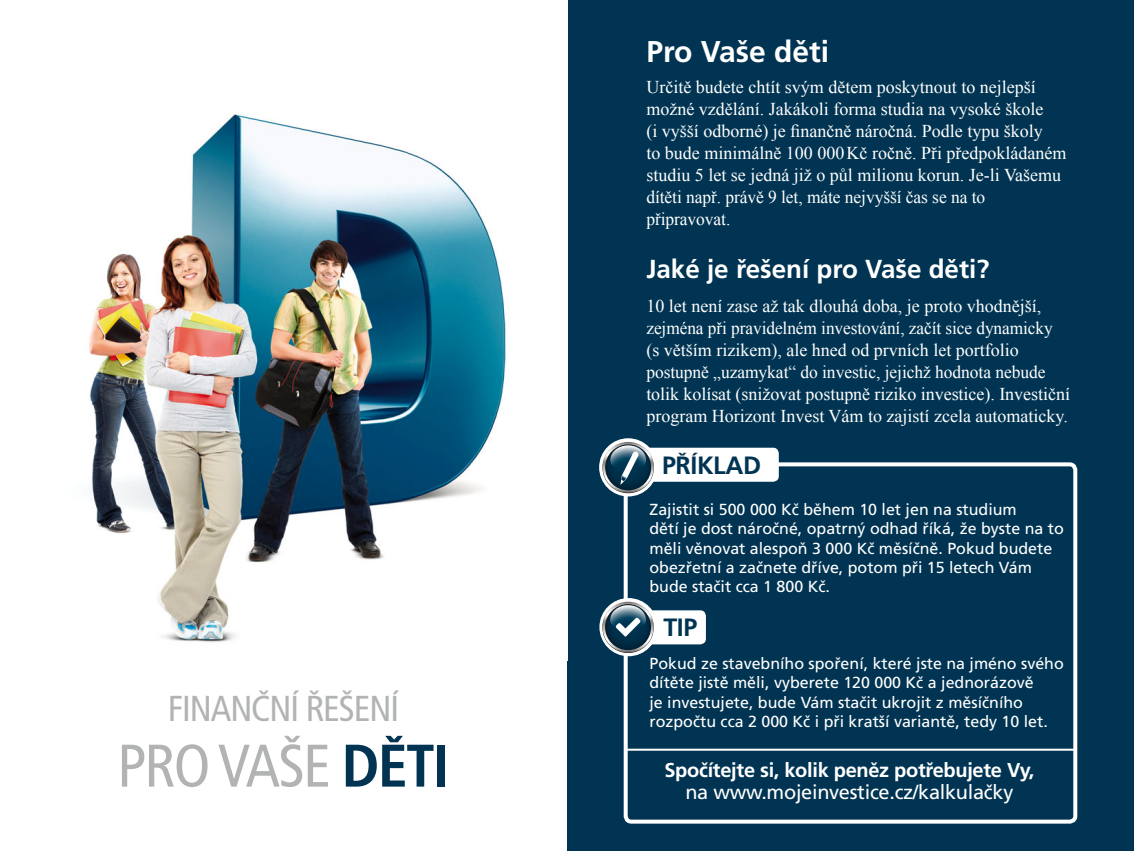
<style>
.page{position:relative;width:1134px;height:851px;background:#fff}
.page>*{position:absolute;margin:0;border:0;box-sizing:border-box;transform-origin:0 0}
.t1{font:condensed 60px "Frutiger CE";letter-spacing:-.03em;color:#b1b3b4}
.t2{font:condensed 36px "Frutiger CE";letter-spacing:-.03em;color:#b1b3b4}
.t3{font:700 30px "Frutiger CE";color:#fff}
.t4{font:700 26px "Frutiger CE";color:#fff}
.t5{font:700 25px "Frutiger CE";letter-spacing:-.015em;color:#003452}
.t6{font:700 20px "Frutiger CE";letter-spacing:-.015em;color:#fff}
.t7{font:20px "Frutiger CE";letter-spacing:-.015em;color:#fff}
.t8{font:18px/22px "Times New Roman";color:#fff}
.t9{font:16px/19.2px "Frutiger CE";color:#fff}
.s1{font-weight:700;color:#003452}
</style>
<div class="page">
<div style="left:567px;top:0;width:567px;height:850px;background:#003452"></div>
<div style="left:624px;top:462px;width:453px;height:361px;border:4px solid #fff;border-radius:6px"></div>
<hr style="left:626px;top:748px;width:449px;height:2px;background:#fff">
<div style="left:622px;top:610px;width:84px;height:34px;background:#fff;border-radius:6px"></div>
<svg style="left:599px;top:598px;width:59px;height:58px"></svg>
<div style="left:622px;top:447px;width:157px;height:34px;background:#fff;border-radius:6px"></div>
<svg style="left:599px;top:438px;width:58px;height:58px"></svg>
<svg style="left:602px;top:601px;width:52px;height:52px"></svg>
<svg style="left:603px;top:601px;width:50px;height:51px"></svg>
<svg style="left:605px;top:604px;width:46px;height:46px"></svg>
<svg style="left:610px;top:605px;width:36px;height:31px"></svg>
<svg style="left:602px;top:441px;width:52px;height:52px"></svg>
<svg style="left:603px;top:442px;width:51px;height:51px"></svg>
<svg style="left:605px;top:444px;width:46px;height:46px"></svg>
<svg style="left:610px;top:445px;width:36px;height:40px"></svg>
<div style="left:632px;top:451px;width:7px;height:6px;background:#fff;border-radius:50%"></div>
<img style="left:89px;top:113px;width:417px;height:529px">
<h2 class="t2" style="left:168px;top:692px;width:233px">FINANČNÍ ŘEŠENÍ</h2>
<h1 class="t1" style="left:117px;top:740px;width:334px">PRO VAŠE <span class="s1">DĚTI</span></h1>
<h3 class="t3" style="left:646px;top:38px;width:184px">Pro Vaše děti</h3>
<p class="t8" style="left:646px;top:76px;width:422px">Určitě budete chtít svým dětem poskytnout to nejlepší možné vzdělání. Jakákoli forma studia na vysoké škole<br>(i vyšší odborné) je finančně náročná. Podle typu školy<br>to bude minimálně 100 000 Kč ročně. Při předpokládaném studiu 5 let se jedná již o půl milionu korun. Je-li Vašemu dítěti např. právě 9 let, máte nejvyšší čas se na to připravovat.</p>
<h3 class="t4" style="left:646px;top:258px;width:345px">Jaké je řešení pro Vaše děti?</h3>
<p class="t8" style="left:646px;top:294px;width:425px">10 let není zase až tak dlouhá doba, je proto vhodnější, zejména při pravidelném investování, začít sice dyna mic ky (s větším rizikem), ale hned od prvních let portfolio postupně „uzamykat“ do investic, jejichž hodnota nebu de tolik kolísat (snižovat postupně riziko investice). Investiční program Horizont Invest Vám to zajistí zcela automaticky.</p>
<h3 class="t5" style="left:662px;top:454px;width:101px">PŘÍKLAD</h3>
<p class="t9" style="left:649px;top:500px;width:416px">Zajistit si 500 000 Kč během 10 let jen na studium<br>dětí je dost náročné, opatrný odhad říká, že byste na to měli věnovat alespoň 3 000 Kč měsíčně. Pokud budete obezřetní a začnete dříve, potom při 15 letech Vám bude stačit cca 1 800 Kč.</p>
<h3 class="t5" style="left:663px;top:616px;width:35px">TIP</h3>
<p class="t9" style="left:649px;top:654px;width:416px">Pokud ze stavebního spoření, které jste na jméno svého dítěte jistě měli, vyberete 120 000 Kč a jednorázově<br>je investujete, bude Vám stačit ukrojit z měsíčního rozpočtu cca 2 000 Kč i při kratší variantě, tedy 10 let.</p>
<p class="t6" style="left:664px;top:761px;width:371px">Spočítejte si, kolik peněz potřebujete Vy,</p>
<p class="t7" style="left:685px;top:783px;width:329px">na www.mojeinvestice.cz/kalkulačky</p>
</div>
